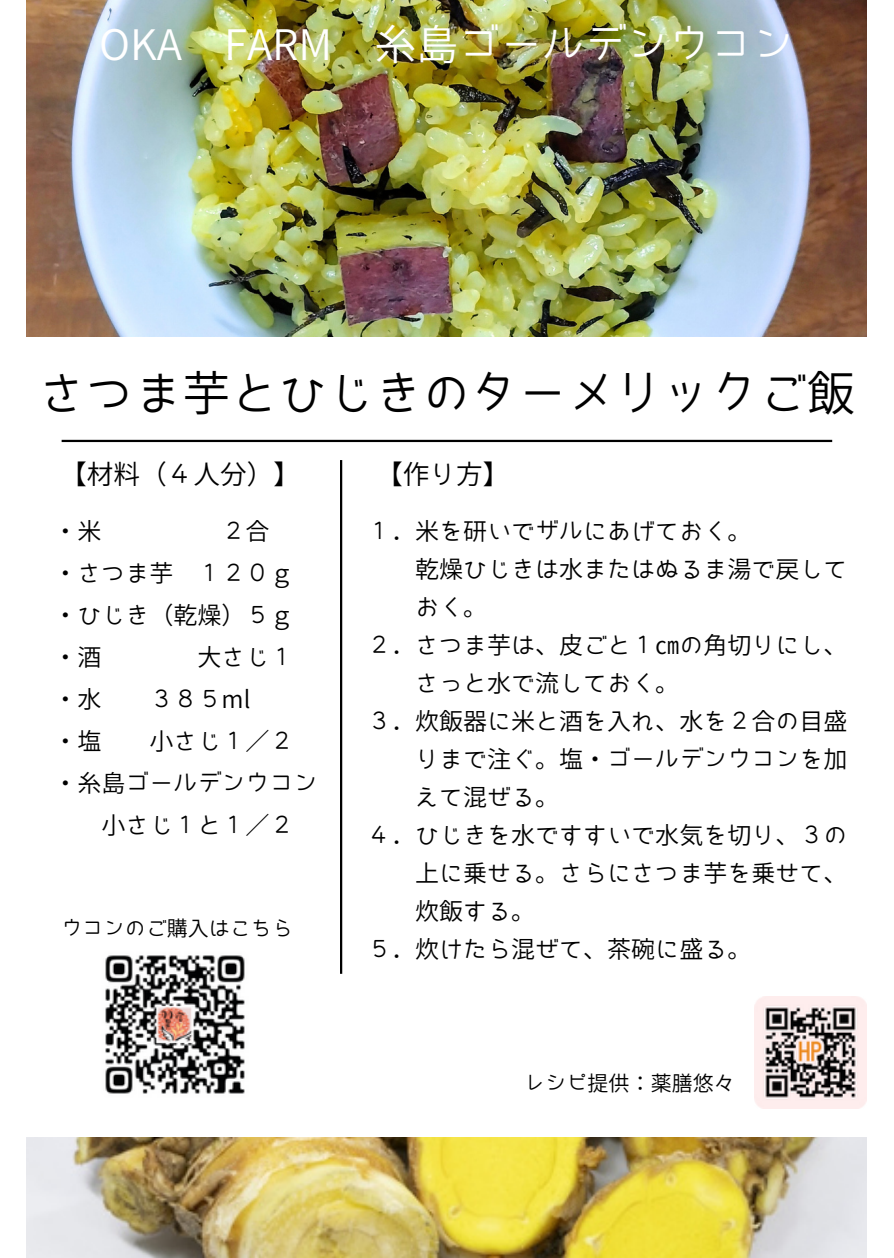
<style>
.page{position:relative;width:894px;height:1258px;background:#fff}
.page>*{position:absolute;margin:0;border:0;box-sizing:border-box;transform-origin:0 0}
.t1{font:48px "Bokutachino Gothic 2";color:#000}
.t2{font:42px "Bokutachino Gothic 2";color:#fff}
.t3{font:26.7px "Bokutachino Gothic 2";color:#000}
.t4{font:24px/42px "Bokutachino Gothic 2";color:#000}
.t5{font:21px "Bokutachino Gothic 2";color:#000}
</style>
<div class="page">
<hr style="left:340px;top:460px;width:2px;height:514px;background:#000">
<hr style="left:62px;top:440px;width:770px;height:2px;background:#000">
<img style="left:27px;top:1137px;width:839px;height:121px">
<img style="left:27px;top:0;width:839px;height:337px">
<img style="left:754px;top:996px;width:112px;height:112px">
<img style="left:105px;top:955px;width:140px;height:139px">
<p class="t2" style="left:99px;top:23px;width:696px">OKA FARM 糸島ゴールデンウコン</p>
<h4 class="t1" style="left:39px;top:369px;width:817px">さつま芋とひじきのターメリックご飯</h4>
<h3 class="t3" style="left:60px;top:460px;width:241px">【材料（４人分）】</h3>
<h4 class="t4" style="left:53px;top:510px;width:48px">・米</h4>
<h4 class="t4" style="left:53px;top:510px;width:242px;text-indent:168px">２合・さつま芋 １２０ｇ・ひじき（乾燥）５ｇ・酒</h4>
<h4 class="t4" style="left:197px;top:636px;width:98px">大さじ１</h4>
<h4 class="t4" style="left:53px;top:678px;width:48px">・水</h4>
<h4 class="t4" style="left:149px;top:678px;width:102px">３８５ml</h4>
<h4 class="t4" style="left:53px;top:720px;width:50px">・塩</h4>
<h4 class="t4" style="left:149px;top:720px;width:146px">小さじ１／２</h4>
<h4 class="t4" style="left:53px;top:762px;width:266px">・糸島ゴールデンウコン</h4>
<h4 class="t4" style="left:101px;top:804px;width:194px">小さじ１と１／２</h4>
<p class="t5" style="left:62px;top:918px;width:233px">ウコンのご購入はこちら</p>
<p class="t3" style="left:376px;top:460px;width:135px">【作り方】</p>
<p class="t4" style="left:367px;top:509px;width:386px">１．米を研いでザルにあげておく。</p>
<p class="t4" style="left:415px;top:547px;width:434px">乾燥ひじきは水またはぬるま湯で戻して</p>
<p class="t4" style="left:415px;top:585px;width:74px">おく。</p>
<p class="t4" style="left:367px;top:623px;width:482px">２．さつま芋は、皮ごと１㎝の角切りにし、</p>
<p class="t4" style="left:415px;top:661px;width:266px">さっと水で流しておく。</p>
<p class="t4" style="left:367px;top:699px;width:482px">３．炊飯器に米と酒を入れ、水を２合の目盛</p>
<p class="t4" style="left:415px;top:737px;width:434px">りまで注ぐ。塩・ゴールデンウコンを加</p>
<p class="t4" style="left:415px;top:775px;width:146px">えて混ぜる。</p>
<p class="t4" style="left:367px;top:813px;width:482px">４．ひじきを水ですすいで水気を切り、３の</p>
<p class="t4" style="left:415px;top:851px;width:434px">上に乗せる。さらにさつま芋を乗せて、</p>
<p class="t4" style="left:415px;top:889px;width:122px">炊飯する。</p>
<h3 class="t4" style="left:367px;top:927px;width:386px">５．炊けたら混ぜて、茶碗に盛る。</h3>
<p class="t5" style="left:524px;top:1072px;width:212px">レシピ提供：薬膳悠々</p>
</div>
